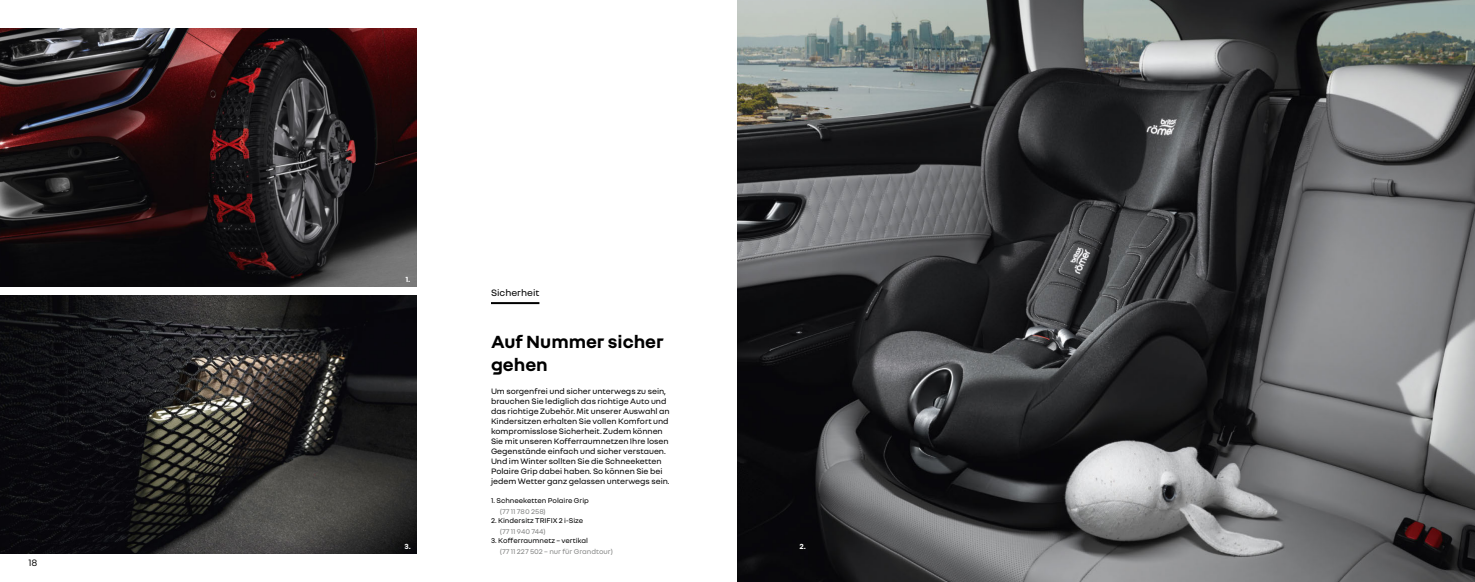
<style>
.page{position:relative;width:1475px;height:582px;background:#fff}
.page>*{position:absolute;margin:0;border:0;box-sizing:border-box;transform-origin:0 0}
.t1{font:700 19px/22.8px "Nouvel R";color:#000}
.t2{font:10px "Nouvel R";color:#000}
.t3{font:10px "Nouvel R";color:#000}
.t4{font:8.5px/10px "Nouvel R";color:#000}
.t5{font:700 8px "Nouvel R";color:#fff}
.t6{font:7.5px "Nouvel R";color:#000}
.t7{font:7.5px "Nouvel R";color:#868786}
</style>
<div class="page">
<img style="left:0;top:28px;width:416px;height:258px">
<img style="left:0;top:295px;width:416px;height:258px">
<img style="left:737px;top:0;width:737px;height:581px">
<hr style="left:491px;top:302px;width:48px;height:2px;background:#000">
<p class="t3" style="left:28px;top:558px;width:11px">18</p>
<p class="t5" style="left:405px;top:275px;width:6px">1.</p>
<p class="t5" style="left:404px;top:542px;width:8px">3.</p>
<p class="t2" style="left:491px;top:288px;width:50px">Sicherheit</p>
<h1 class="t1" style="left:491px;top:330px;width:174px">Auf Nummer sicher gehen</h1>
<p class="t4" style="left:491px;top:385px;width:180px">Um sorgenfrei und sicher unterwegs zu sein, brauchen Sie lediglich das richtige Auto und das richtige Zubehör. Mit unserer Auswahl an Kindersitzen erhalten Sie vollen Komfort und kompromisslose Sicherheit. Zudem können Sie mit unseren Kofferraumnetzen Ihre losen Gegenstände einfach und sicher verstauen.<br>Und im Winter sollten Sie die Schneeketten Polaire Grip dabei haben. So können Sie bei jedem Wetter ganz gelassen unterwegs sein.</p>
<p class="t6" style="left:491px;top:496px;width:99px">1. Schneeketten Polaire Grip</p>
<p class="t7" style="left:499px;top:507px;width:48px">(77 11 780 258)</p>
<p class="t6" style="left:491px;top:516px;width:94px">2. Kindersitz TRIFIX 2 i-Size</p>
<p class="t7" style="left:499px;top:527px;width:47px">(77 11 940 744)</p>
<p class="t6" style="left:491px;top:536px;width:99px">3. Kofferraumnetz – vertikal</p>
<p class="t7" style="left:499px;top:547px;width:115px">(77 11 227 502 – nur für Grandtour)</p>
<p class="t5" style="left:799px;top:542px;width:8px">2.</p>
</div>
